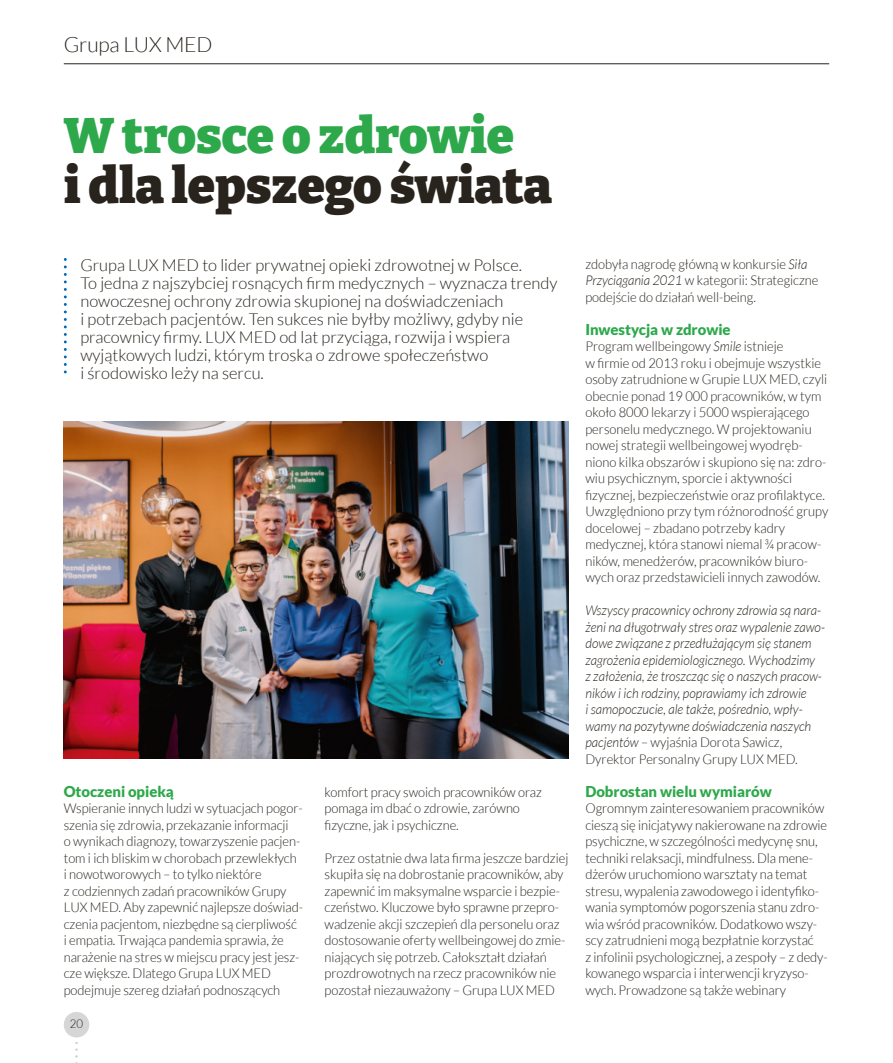
<style>
.page{position:relative;width:893px;height:1063px;background:#fff}
.page>*{position:absolute;margin:0;border:0;box-sizing:border-box;transform-origin:0 0}
.t1{font:900 49.5px "Bitter";color:#28231d}
.t2{font:900 49.5px "Bitter";color:#2da94b}
.t3{font:300 21px "Lato";letter-spacing:-.01em;color:#28231d}
.t4{font:300 16.5px/18px "Lato";color:#28231d}
.t5{font:900 15px "Lato";color:#2da94b}
.t6{font:300 13.5px/16.5px "Lato";letter-spacing:-.005em;color:#28231d;scale:.96 1}
.t7{font:italic 300 13.5px/16.5px "Lato";color:#28231d;scale:.96 1}
.t8{font:300 12px "Lato";color:#28231d;scale:.96 1}
.s1{font-style:italic}
.s2{font-style:normal}
</style>
<div class="page">
<div style="left:64px;top:1012px;width:25px;height:25px;background:#d6d6d6;border-radius:50%"></div>
<svg style="left:75px;top:1037px;width:3px;height:26px"></svg>
<hr style="left:64px;top:63px;width:765px;height:1px;background:#28231d">
<svg style="left:64px;top:259px;width:3px;height:115px"></svg>
<img style="left:64px;top:422px;width:504px;height:336px">
<h2 class="t3" style="left:64px;top:36px;width:150px">Grupa LUX MED</h2>
<h1 class="t2" style="left:64px;top:107px;width:452px">W trosce o zdrowie</h1>
<h1 class="t1" style="left:64px;top:156px;width:490px">i dla lepszego świata</h1>
<p class="t4" style="left:80px;top:257px;width:479px">Grupa LUX MED to lider prywatnej opieki zdrowotnej w Polsce.<br>To jedna z najszybciej rosnących firm medycznych – wyznacza trendy nowoczesnej ochrony zdrowia skupionej na doświadczeniach<br>i potrzebach pacjentów. Ten sukces nie byłby możliwy, gdyby nie pracownicy firmy. LUX MED od lat przyciąga, rozwija i wspiera wyjątkowych ludzi, którym troska o zdrowe społeczeństwo<br>i środowisko leży na sercu.</p>
<p class="t5" style="left:64px;top:784px;width:112px">Otoczeni opieką</p>
<p class="t6" style="left:64px;top:801px;width:251px">Wspieranie innych ludzi w sytuacjach pogor&shy;szenia się zdrowia, przekazanie informacji<br>o wynikach diagnozy, towarzyszenie pacjen&shy;tom i ich bliskim w chorobach przewlekłych i nowotworowych – to tylko niektóre<br>z codziennych zadań pracowników Grupy LUX MED. Aby zapewnić najlepsze doświad&shy;czenia pacjentom, niezbędne są cierpliwość i empatia. Trwająca pandemia sprawia, że narażenie na stres w miejscu pracy jest jesz&shy;cze większe. Dlatego Grupa LUX MED podejmuje szereg działań podnoszących</p>
<p class="t8" style="left:70px;top:1018px;width:15px">20</p>
<p class="t6" style="left:325px;top:784px;width:228px">komfort pracy swoich pracowników oraz pomaga im dbać o zdrowie, zarówno fizyczne, jak i psychiczne.</p>
<p class="t6" style="left:325px;top:850px;width:255px">Przez ostatnie dwa lata firma jeszcze bardziej skupiła się na dobrostanie pracowników, aby zapewnić im maksymalne wsparcie i bezpie&shy;czeństwo. Kluczowe było sprawne przepro&shy;wadzenie akcji szczepień dla personelu oraz dostosowanie oferty wellbeingowej do zmie&shy;niających się potrzeb. Całokształt działań prozdrowotnych na rzecz pracowników nie pozostał niezauważony – Grupa LUX MED</p>
<p class="t6" style="left:585px;top:256px;width:244px">zdobyła nagrodę główną w konkursie <span class="s1">Siła<br>Przyciągania 2021</span> w kategorii: Strategiczne podejście do działań well-being.</p>
<p class="t5" style="left:585px;top:322px;width:147px">Inwestycja w zdrowie</p>
<p class="t6" style="left:585px;top:339px;width:255px">Program wellbeingowy <span class="s1">Smile</span> istnieje<br>w firmie od 2013 roku i obejmuje wszystkie osoby zatrudnione w Grupie LUX MED, czyli obecnie ponad 19 000 pracowników, w tym około 8000 lekarzy i 5000 wspierającego personelu medycznego. W projektowaniu nowej strategii wellbeingowej wyodręb&shy;niono kilka obszarów i skupiono się na: zdro&shy;wiu psychicznym, sporcie i aktywności fizycznej, bezpieczeństwie oraz profilaktyce.<br>Uwzględniono przy tym różnorodność grupy docelowej – zbadano potrzeby kadry medycznej, która stanowi niemal ¾ pracow&shy;ników, menedżerów, pracowników biuro&shy;wych oraz przedstawicieli innych zawodów.</p>
<p class="t7" style="left:585px;top:603px;width:251px">Wszyscy pracownicy ochrony zdrowia są nara&shy;żeni na długotrwały stres oraz wypalenie zawo&shy;dowe związane z przedłużającym się stanem zagrożenia epidemiologicznego. Wychodzimy<br>z założenia, że troszcząc się o naszych pracow&shy;ników i ich rodziny, poprawiamy ich zdrowie<br>i samopoczucie, ale także, pośrednio, wpły&shy;wamy na pozytywne doświadczenia naszych pacjentów <span class="s2">– wyjaśnia Dorota Sawicz, Dyrektor Personalny Grupy LUX MED.</span></p>
<p class="t5" style="left:585px;top:784px;width:188px">Dobrostan wielu wymiarów</p>
<p class="t6" style="left:585px;top:801px;width:254px">Ogromnym zainteresowaniem pracowników cieszą się inicjatywy nakierowane na zdrowie psychiczne, w szczególności medycynę snu, techniki relaksacji, mindfulness. Dla mene&shy;dżerów uruchomiono warsztaty na temat stresu, wypalenia zawodowego i identyfiko&shy;wania symptomów pogorszenia stanu zdro&shy;wia wśród pracowników. Dodatkowo wszy&shy;scy zatrudnieni mogą bezpłatnie korzystać<br>z infolinii psychologicznej, a zespoły – z dedy&shy;kowanego wsparcia i interwencji kryzyso&shy;wych. Prowadzone są także webinary</p>
</div>
